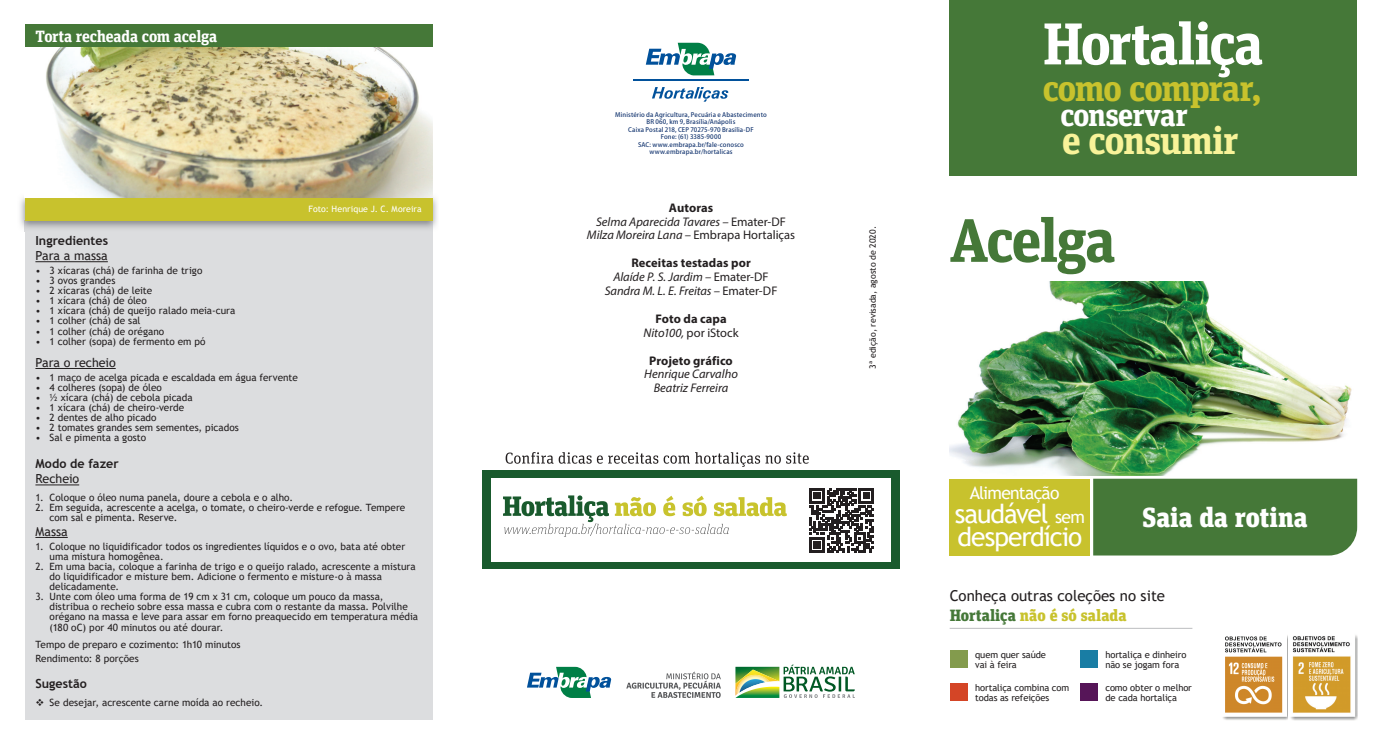
<style>
.page{position:relative;width:1382px;height:745px;background:#fff}
.page>*{position:absolute;margin:0;border:0;box-sizing:border-box;transform-origin:0 0}
.t1{font:700 61.25px "Unit Slab Pro";letter-spacing:-.035em;color:#457838}
.t2{font:700 58.75px "Unit Slab Pro";letter-spacing:-.035em;color:#fff}
.t3{font:700 38.75px "Unit Slab Pro";letter-spacing:-.03em;color:#f8f399}
.t4{font:700 36.25px "Unit Slab Pro";letter-spacing:-.035em;color:#c8c22d}
.t5{font:700 31.25px "Unit Slab Pro";letter-spacing:-.025em;color:#fff}
.t6{font:900 27.5px "Unit Slab Pro";letter-spacing:-.005em;color:#fff}
.t7{font:26.25px/23.8px "Trebuchet MS";letter-spacing:-.045em;color:#fff}
.t8{font:17.5px "Trebuchet MS";letter-spacing:-.045em;color:#fff}
.t9{font:700 16.25px "Unit Slab Pro";letter-spacing:-.015em;color:#fff}
.t10{font:900 16.25px "Unit Slab Pro";color:#c8c22d}
.t11{font:15px "Trebuchet MS";color:#231f20}
.t12{font:italic 12.5px/13.8px "Myriad Pro";color:#231f20;text-align:center}
.t13{font:700 12.5px/13.8px "Myriad Pro";letter-spacing:.005em;color:#231f20;text-align:center}
.t14{font:12.5px "Trebuchet MS";letter-spacing:-.005em;color:#231f20}
.t15{font:700 12.5px "Trebuchet MS";color:#231f20}
.t16{font:10px/10.1px "Trebuchet MS";color:#231f20}
.t17{font:9.38px/10px "Trebuchet MS";letter-spacing:-.01em;color:#231f20}
.t18{font:8.75px "Trebuchet MS";color:#231f20}
.t19{font:8.75px "Trebuchet MS";letter-spacing:.01em;color:#fff}
.t20{font:500 6.25px/7.5px "Koz Go Pr 6 N";letter-spacing:.02em;color:#193a73;text-align:center}
.s1{font-weight:700;font-style:normal}
.s2{font-style:normal}
.s3{font-weight:400;font-style:italic}
.s4{font-weight:400}
.s5{font-size:17.5px}
.s6{color:#457838}
</style>
<div class="page">
<div style="left:950px;top:0;width:407px;height:176px;background:#457838"></div>
<div style="left:950px;top:650px;width:17px;height:18px;background:#839b4d"></div>
<div style="left:950px;top:682px;width:17px;height:18px;background:#d44526"></div>
<div style="left:1080px;top:650px;width:18px;height:18px;background:#197da4"></div>
<div style="left:1080px;top:682px;width:18px;height:18px;background:#561558"></div>
<div style="left:1093px;top:478px;width:264px;height:77px;background:#457838"></div>
<div style="left:950px;top:478px;width:140px;height:77px;background:#c8c22d"></div>
<svg style="left:527px;top:666px;width:85px;height:31px"></svg>
<svg style="left:735px;top:664px;width:120px;height:33px"></svg>
<svg style="left:626px;top:671px;width:95px;height:26px"></svg>
<hr style="left:633px;top:79px;width:116px;height:2px;background:#01519b">
<svg style="left:652px;top:87px;width:76px;height:15px"></svg>
<svg style="left:646px;top:43px;width:91px;height:32px"></svg>
<img style="left:1222px;top:635px;width:135px;height:84px">
<div style="left:482px;top:469px;width:418px;height:99px;background:#195a2d"></div>
<div style="left:491px;top:477px;width:399px;height:84px;background:#fff"></div>
<svg style="left:503px;top:495px;width:284px;height:41px"></svg>
<svg style="left:809px;top:488px;width:65px;height:64px"></svg>
<svg style="left:506px;top:452px;width:303px;height:14px"></svg>
<div style="left:25px;top:220px;width:407px;height:499px;background:#dcdddf"></div>
<div style="left:25px;top:25px;width:407px;height:23px;background:#457838"></div>
<img style="left:20px;top:197px;width:417px;height:34px">
<img style="left:25px;top:220px;width:407px;height:11px">
<div style="left:25px;top:197px;width:407px;height:23px;background:#c8c22d"></div>
<hr style="left:35px;top:261px;width:73px;height:1px;background:#231f20">
<hr style="left:35px;top:368px;width:81px;height:1px;background:#231f20">
<hr style="left:35px;top:484px;width:44px;height:1px;background:#231f20">
<hr style="left:35px;top:536px;width:33px;height:1px;background:#231f20">
<hr style="left:950px;top:627px;width:242px;height:1px;background:#bcbdc0">
<img style="left:950px;top:282px;width:402px;height:193px">
<img style="left:46px;top:48px;width:387px;height:149px">
<h3 class="t9" style="left:35px;top:24px;width:184px">Torta recheada com acelga</h3>
<p class="t19" style="left:309px;top:203px;width:115px">Foto: Henrique J. C. Moreira</p>
<p class="t15" style="left:35px;top:233px;width:74px">Ingredientes</p>
<p class="t14" style="left:35px;top:248px;width:74px">Para a massa</p>
<p class="t16" style="left:35px;top:265px;width:168px">• 3 xícaras (chá) de farinha de trigo</p>
<p class="t16" style="left:35px;top:275px;width:82px">• 3 ovos grandes</p>
<p class="t16" style="left:35px;top:285px;width:118px">• 2 xícaras (chá) de leite</p>
<p class="t16" style="left:35px;top:295px;width:113px">• 1 xícara (chá) de óleo</p>
<p class="t16" style="left:35px;top:305px;width:202px">• 1 xícara (chá) de queijo ralado meia-cura</p>
<p class="t16" style="left:35px;top:315px;width:107px">• 1 colher (chá) de sal</p>
<p class="t16" style="left:35px;top:326px;width:130px">• 1 colher (chá) de orégano</p>
<p class="t16" style="left:35px;top:336px;width:172px">• 1 colher (sopa) de fermento em pó</p>
<p class="t14" style="left:35px;top:354px;width:82px">Para o recheio</p>
<p class="t16" style="left:35px;top:371px;width:264px">• 1 maço de acelga picada e escaldada em água fervente</p>
<p class="t16" style="left:35px;top:382px;width:128px">• 4 colheres (sopa) de óleo</p>
<p class="t16" style="left:35px;top:392px;width:159px">• ½ xícara (chá) de cebola picada</p>
<p class="t16" style="left:35px;top:402px;width:150px">• 1 xícara (chá) de cheiro-verde</p>
<p class="t16" style="left:35px;top:412px;width:123px">• 2 dentes de alho picado</p>
<p class="t16" style="left:35px;top:422px;width:205px">• 2 tomates grandes sem sementes, picados</p>
<p class="t16" style="left:35px;top:432px;width:112px">• Sal e pimenta a gosto</p>
<p class="t15" style="left:35px;top:455px;width:85px">Modo de fazer</p>
<p class="t14" style="left:35px;top:470px;width:45px">Recheio</p>
<p class="t16" style="left:35px;top:491px;width:259px">1. Coloque o óleo numa panela, doure a cebola e o alho.</p>
<p class="t16" style="left:50px;top:501px;width:357px;text-indent:-14px">2. Em seguida, acrescente a acelga, o tomate, o cheiro-verde e refogue. Tempere com sal e pimenta. Reserve.</p>
<p class="t14" style="left:35px;top:523px;width:34px">Massa</p>
<p class="t16" style="left:50px;top:540px;width:357px;text-indent:-14px">1. Coloque no liquidificador todos os ingredientes líquidos e o ovo, bata até obter uma mistura homogênea.</p>
<p class="t16" style="left:50px;top:560px;width:368px;text-indent:-14px">2. Em uma bacia, coloque a farinha de trigo e o queijo ralado, acrescente a mistura do liquidificador e misture bem. Adicione o fermento e misture-o à massa delicadamente.</p>
<p class="t16" style="left:50px;top:591px;width:370px;text-indent:-14px">3. Unte com óleo uma forma de 19 cm x 31 cm, coloque um pouco da massa, distribua o recheio sobre essa massa e cubra com o restante da massa. Polvilhe orégano na massa e leve para assar em forno preaquecido em temperatura média (180 oC) por 40 minutos ou até dourar.</p>
<p class="t16" style="left:35px;top:637px;width:207px;line-height:13.6px">Tempo de preparo e cozimento: 1h10 minutos<br>Rendimento: 8 porções</p>
<p class="t15" style="left:35px;top:675px;width:53px">Sugestão</p>
<p class="t16" style="left:35px;top:696px;width:229px">❖ Se desejar, acrescente carne moída ao recheio.</p>
<p class="t20" style="left:615px;top:111px;width:153px">Ministério da Agricultura, Pecuária e Abastecimento BR 060, km 9, Brasília/Anápolis<br>Caixa Postal 218, CEP 70275-970 Brasília-DF<br>Fone: (61) 3385-9000<br>SAC: www.embrapa.br/fale-conosco www.embrapa.br/hortalicas</p>
<p class="t12" style="left:587px;top:200px;width:210px"><span class="s1">Autoras<br></span>Selma Aparecida Tavares – <span class="s2">Emater-DF<br></span>Milza Moreira Lana – <span class="s2">Embrapa Hortaliças</span></p>
<p class="t12" style="left:605px;top:256px;width:174px"><span class="s1">Receitas testadas por<br></span>Alaíde P. S. Jardim – <span class="s2">Emater-DF<br></span>Sandra M. L. E. Freitas – <span class="s2">Emater-DF</span></p>
<p class="t13" style="left:644px;top:311px;width:96px">Foto da capa<br><span class="s3">Nito100,</span> <span class="s4">por iStock</span></p>
<p class="t13" style="left:649px;top:353px;width:85px">Projeto gráfico</p>
<p class="t12" style="left:644px;top:367px;width:95px">Henrique Carvalho<br>Beatriz Ferreira</p>
<p class="t18" style="left:867px;top:368px;width:144px;rotate:-90deg">3ª edição, revisada, agosto de 2020.</p>
<h2 class="t2" style="left:1043px;top:1px;width:223px">Hortaliça</h2>
<h3 class="t4" style="left:1043px;top:62px;width:221px">como comprar,</h3>
<h3 class="t5" style="left:1060px;top:92px;width:129px">conservar</h3>
<h3 class="t3" style="left:1062px;top:112px;width:178px">e consumir</h3>
<h1 class="t1" style="left:950px;top:195px;width:168px">Acelga</h1>
<h3 class="t8" style="left:970px;top:481px;width:91px">Alimentação</h3>
<h3 class="t7" style="left:955px;top:501px;width:132px">saudável <span class="s5">sem </span>desperdício</h3>
<h3 class="t6" style="left:1142px;top:496px;width:167px">Saia da rotina</h3>
<h3 class="t11" style="left:950px;top:586px;width:217px">Conheça outras coleções no site</h3>
<h3 class="t10" style="left:950px;top:602px;width:179px"><span class="s6">Hortaliça</span> não é só salada</h3>
<p class="t17" style="left:975px;top:649px;width:72px">quem quer saúde vai à feira</p>
<p class="t17" style="left:975px;top:682px;width:96px">hortaliça combina com todas as refeições</p>
<p class="t17" style="left:1105px;top:649px;width:82px">hortaliça e dinheiro não se jogam fora</p>
<p class="t17" style="left:1105px;top:682px;width:88px">como obter o melhor de cada hortaliça</p>
</div>
